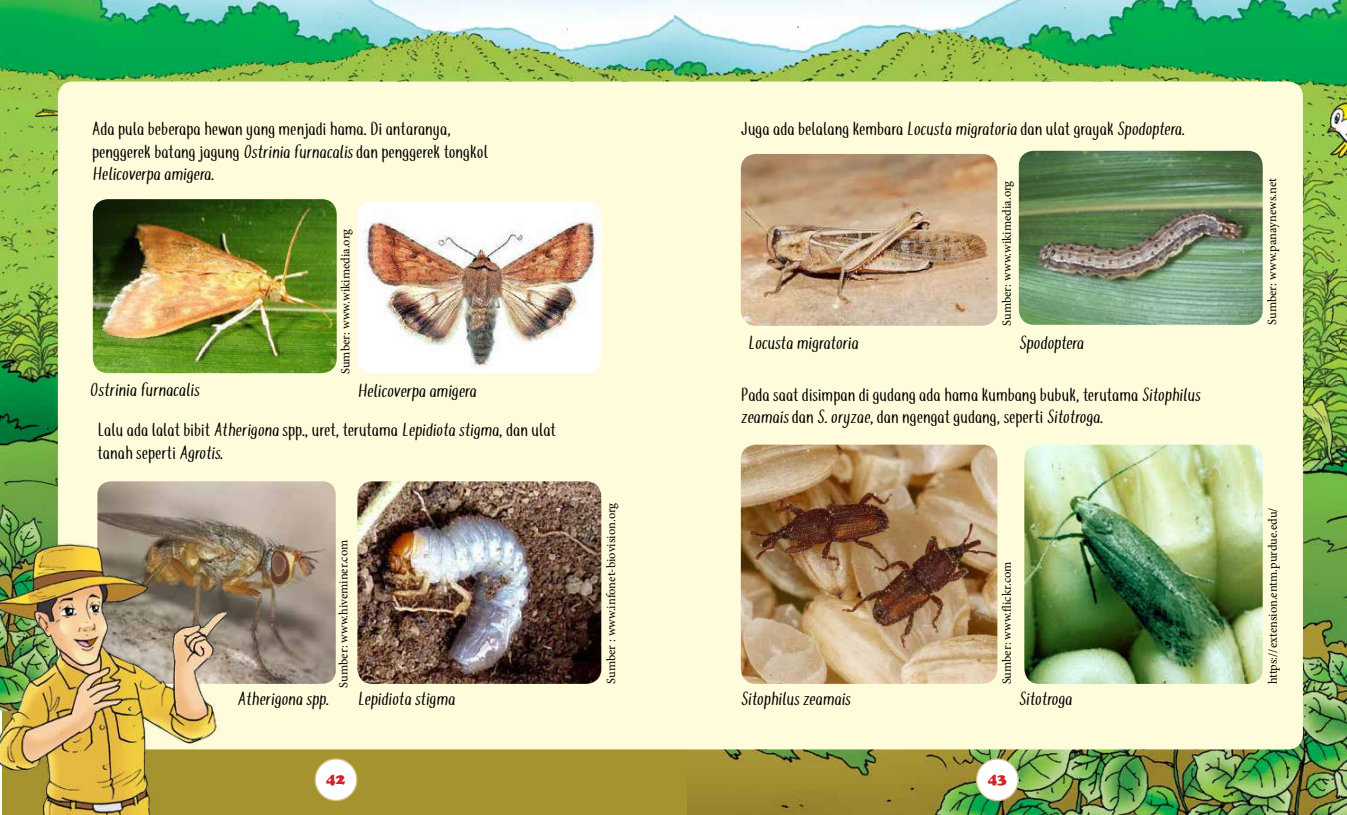
<style>
.page{position:relative;width:1347px;height:815px;background:#fff}
.page>*{position:absolute;margin:0;border:0;box-sizing:border-box;transform-origin:0 0}
.t1{font:18.75px/22.5px "teademo";color:#000}
.t2{font:15px "Cooper Black Std";color:#d2232a}
.t3{font:12.5px "Minion Pro";color:#000}
</style>
<div class="page">
<img style="left:673px;top:0;width:673px;height:815px">
<div style="left:2px;top:700px;width:684px;height:115px;background:#a59330"></div>
<img style="left:0;top:0;width:673px;height:525px">
<div style="left:58px;top:81px;width:1244px;height:668px;background:#fffcdb;border-radius:15px"></div>
<img style="left:93px;top:199px;width:244px;height:174px">
<img style="left:357px;top:201px;width:244px;height:172px">
<img style="left:97px;top:481px;width:239px;height:203px">
<img style="left:357px;top:481px;width:244px;height:203px">
<img style="left:0;top:525px;width:249px;height:290px">
<img style="left:741px;top:154px;width:256px;height:172px">
<img style="left:741px;top:445px;width:256px;height:239px">
<img style="left:1024px;top:445px;width:238px;height:239px">
<img style="left:1018px;top:151px;width:244px;height:174px">
<div style="left:315px;top:759px;width:42px;height:42px;background:#fff;border-radius:50%"></div>
<div style="left:314px;top:758px;width:43px;height:43px;border:1px solid #d6c28e;border-radius:50%"></div>
<div style="left:976px;top:759px;width:42px;height:42px;background:#fff;border-radius:50%"></div>
<div style="left:976px;top:758px;width:42px;height:43px;border:1px solid #d6c28e;border-radius:50%"></div>
<p class="t1" style="left:92px;top:118px;width:397px">Ada pula beberapa hewan yang menjadi hama. Di antaranya, penggerek batang jagung Ostrinia furnacalis dan penggerek tongkol<br>Helicoverpa amigera.</p>
<p class="t3" style="left:337px;top:374px;width:146px;rotate:-90deg">Sumber: www.wikimedia.org</p>
<p class="t1" style="left:90px;top:380px;width:114px">Ostrinia furnacalis</p>
<p class="t1" style="left:97px;top:372px;width:460px;line-height:39.2px;text-indent:260px">Helicoverpa amigera<br>Lalu ada lalat bibit Atherigona spp., uret, terutama Lepidiota stigma, dan ulat</p>
<p class="t1" style="left:97px;top:442px;width:127px">tanah seperti Agrotis.</p>
<p class="t3" style="left:335px;top:688px;width:149px;rotate:-90deg">Sumber: www.hiveminer.com</p>
<p class="t1" style="left:237px;top:689px;width:95px">Atherigona spp.</p>
<p class="t1" style="left:357px;top:689px;width:102px">Lepidiota stigma</p>
<p class="t3" style="left:603px;top:684px;width:183px;rotate:-90deg">Sumber : www.infonet-biovision.org</p>
<p class="t1" style="left:741px;top:118px;width:445px">Juga ada belalang kembara Locusta migratoria dan ulat grayak Spodoptera.</p>
<p class="t3" style="left:998px;top:326px;width:146px;rotate:-90deg">Sumber: www.wikimedia.org</p>
<p class="t1" style="left:748px;top:332px;width:115px">Locusta migratoria</p>
<p class="t1" style="left:1019px;top:332px;width:69px">Spodoptera</p>
<p class="t1" style="left:741px;top:384px;width:463px">Pada saat disimpan di gudang ada hama kumbang bubuk, terutama Sitophilus zeamais dan S.oryzae, dan ngengat gudang, seperti Sitotroga.</p>
<p class="t3" style="left:998px;top:684px;width:124px;rotate:-90deg">Sumber: www.flickr.com</p>
<p class="t1" style="left:741px;top:689px;width:114px">Sitophilus zeamais</p>
<p class="t1" style="left:1018px;top:689px;width:57px">Sitotroga</p>
<p class="t2" style="left:326px;top:770px;width:20px">42</p>
<p class="t2" style="left:988px;top:770px;width:20px">43</p>
<p class="t3" style="left:1263px;top:325px;width:148px;rotate:-90deg">Sumber: www.panaynews.net</p>
<p class="t3" style="left:1264px;top:684px;width:179px;rotate:-90deg">https://extension.entm.purdue.edu/</p>
</div>
